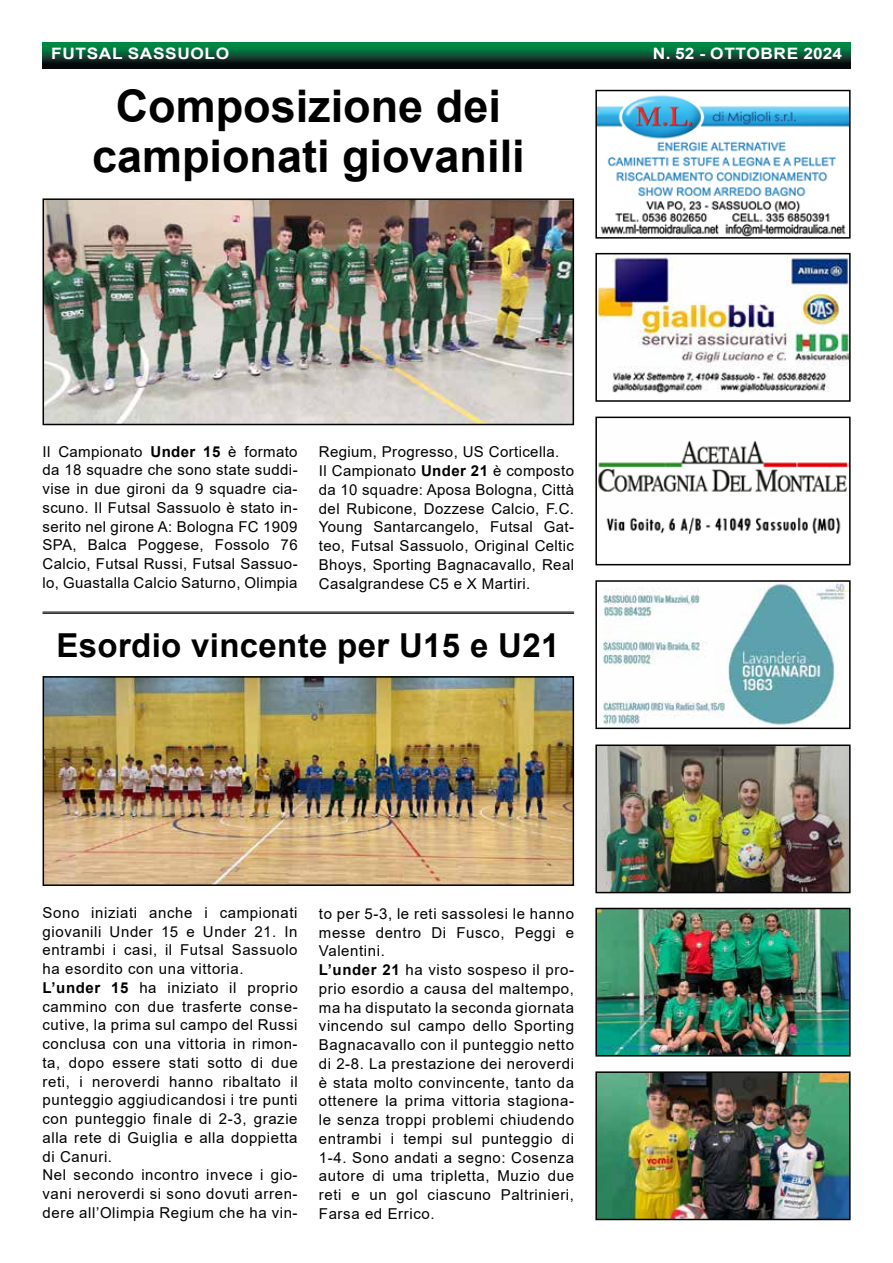
<style>
.page{position:relative;width:893px;height:1263px;background:#fff}
.page>*{position:absolute;margin:0;border:0;box-sizing:border-box;transform-origin:0 0}
.t1{font:700 45px/49.5px "Arial";color:#000;text-align:center}
.t2{font:700 33px "Arial";letter-spacing:.01em;color:#000}
.t3{font:700 15.75px "Arial";letter-spacing:.035em;color:#fff;scale:1.1 1}
.t4{font:15px/18.8px "Arial";letter-spacing:.04em;color:#000}
.s1{font-weight:700}
</style>
<div class="page">
<img style="left:43px;top:43px;width:807px;height:25px">
<img style="left:603px;top:579px;width:247px;height:147px">
<img style="left:598px;top:256px;width:250px;height:138px">
<div style="left:595px;top:580px;width:256px;height:149px;border:2px solid #000"></div>
<img style="left:598px;top:440px;width:250px;height:94px">
<div style="left:595px;top:417px;width:256px;height:148px;border:2px solid #000"></div>
<div style="left:595px;top:253px;width:256px;height:149px;border:2px solid #000"></div>
<img style="left:598px;top:95px;width:250px;height:141px">
<div style="left:595px;top:90px;width:256px;height:149px;border:2px solid #000"></div>
<img style="left:598px;top:747px;width:250px;height:143px">
<div style="left:595px;top:744px;width:256px;height:149px;border:2px solid #000"></div>
<img style="left:598px;top:911px;width:250px;height:142px">
<div style="left:595px;top:908px;width:256px;height:148px;border:2px solid #000"></div>
<img style="left:598px;top:1074px;width:250px;height:143px">
<div style="left:595px;top:1071px;width:256px;height:149px;border:2px solid #000"></div>
<hr style="left:43px;top:612px;width:531px;height:1px;background:#000">
<hr style="left:43px;top:613px;width:531px;height:1px;background:#000">
<img style="left:46px;top:201px;width:525px;height:221px">
<div style="left:43px;top:198px;width:531px;height:227px;border:2px solid #000"></div>
<img style="left:46px;top:679px;width:525px;height:204px">
<div style="left:43px;top:676px;width:531px;height:210px;border:2px solid #000"></div>
<p class="t3" style="left:51px;top:42px;width:105px">FUTSAL SASSU</p>
<p class="t3" style="left:190px;top:42px;width:37px">OLO</p>
<p class="t3" style="left:653px;top:42px;width:173px">N. 52 - OTTOBRE 2024</p>
<h1 class="t1" style="left:92px;top:82px;width:434px">Composizione dei campionati giovanili</h1>
<p class="t4" style="left:43px;top:442px;width:257px;text-align:justify">Il Campionato <span class="s1">Under 15</span> è formato da 18 squadre che sono state suddi&shy;vise in due gironi da 9 squadre cia&shy;scuno. Il Futsal Sassuolo è stato in&shy;serito nel girone A: Bologna FC 1909<br>SPA, Balca Poggese, Fossolo 76<br>Calcio, Futsal Russi, Futsal Sassuo&shy;lo, Guastalla Calcio Saturno, Olimpia</p>
<p class="t4" style="left:319px;top:443px;width:257px">Regium, Progresso, US Corticella.<br>Il Campionato <span class="s1">Under 21</span> è composto da 10 squadre: Aposa Bologna, Città del Rubicone, Dozzese Calcio, F.C.<br>Young Santarcangelo, Futsal Gat&shy;teo, Futsal Sassuolo, Original Celtic Bhoys, Sporting Bagnacavallo, Real Casalgrandese C5 e X Martiri.</p>
<h2 class="t2" style="left:57px;top:622px;width:504px">Esordio vincente per U15 e U21</h2>
<p class="t4" style="left:43px;top:903px;width:257px">Sono iniziati anche i campionati giovanili Under 15 e Under 21. In entrambi i casi, il Futsal Sassuolo ha esordito con una vittoria.<br><span class="s1">L’under 15</span> ha iniziato il proprio cammino con due trasferte conse&shy;cutive, la prima sul campo del Russi conclusa con una vittoria in rimon&shy;ta, dopo essere stati sotto di due reti, i neroverdi hanno ribaltato il punteggio aggiudicandosi i tre punti con punteggio finale di 2-3, grazie alla rete di Guiglia e alla doppietta di Canuri.<br>Nel secondo incontro invece i gio&shy;vani neroverdi si sono dovuti arren&shy;dere all’Olimpia Regium che ha vin-</p>
<p class="t4" style="left:319px;top:904px;width:257px">to per 5-3, le reti sassolesi le hanno messe dentro Di Fusco, Peggi e<br>Valentini.<br><span class="s1">L’under 21</span> ha visto sospeso il pro&shy;prio esordio a causa del maltempo, ma ha disputato la seconda giornata vincendo sul campo dello Sporting<br>Bagnacavallo con il punteggio netto di 2-8. La prestazione dei neroverdi è stata molto convincente, tanto da ottenere la prima vittoria stagiona&shy;le senza troppi problemi chiudendo entrambi i tempi sul punteggio di<br>1-4. Sono andati a segno: Cosenza autore di uma tripletta, Muzio due reti e un gol ciascuno Paltrinieri,<br>Farsa ed Errico.</p>
</div>
